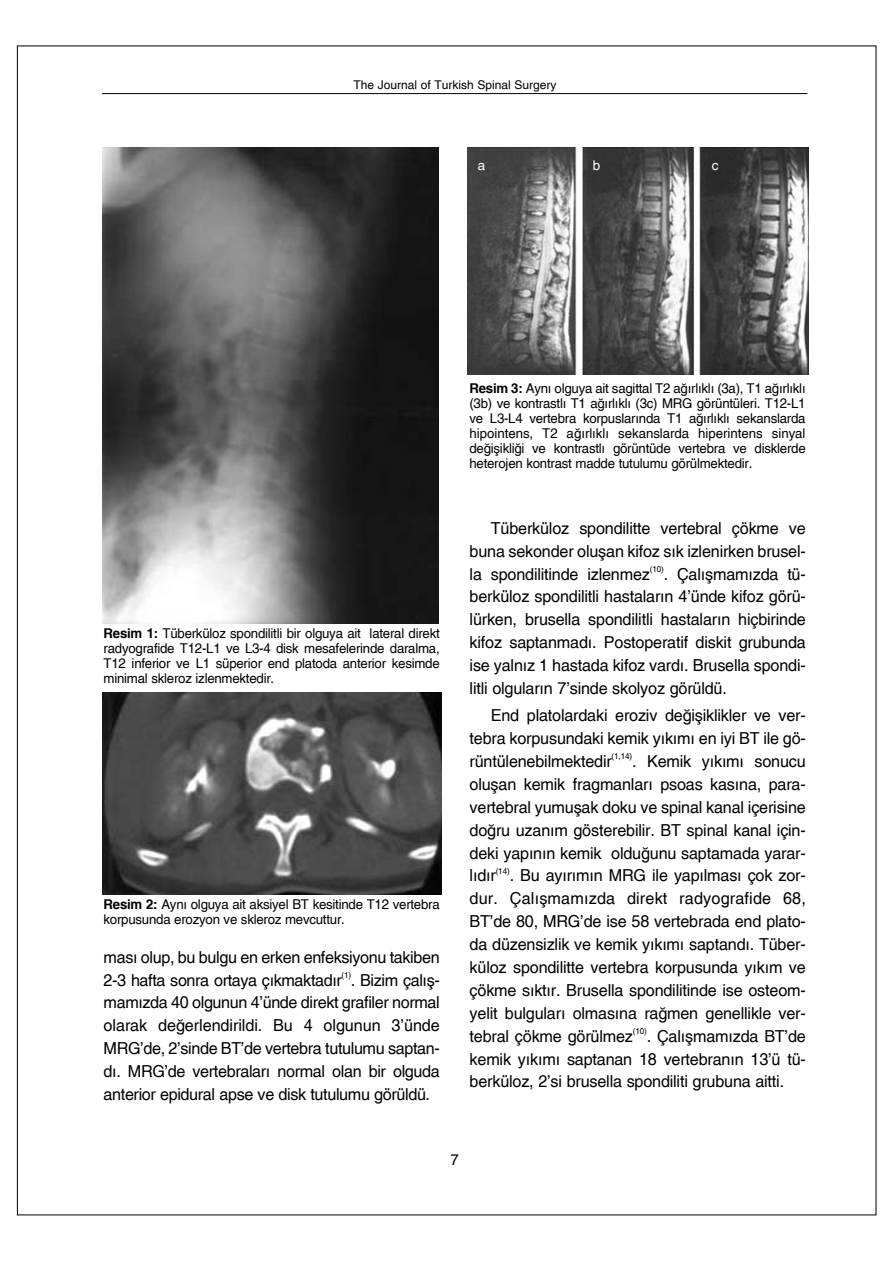
<style>
.page{position:relative;width:893px;height:1262px;background:#fff}
.page>*{position:absolute;margin:0;border:0;box-sizing:border-box;transform-origin:0 0}
.t1{font:16.5px/23px "Helvetica Plain";letter-spacing:-.01em;color:#000;text-align:justify}
.t2{font:15px "Helvetica Plain";color:#000}
.t3{font:13.5px/15px "Helvetica Plain";letter-spacing:-.015em;color:#000;text-align:justify}
.t4{font:13.5px "Helvetica Plain";color:#fff}
.t5{font:12px "Helvetica Plain";color:#000}
.t6{font:8.25px "Helvetica Plain";letter-spacing:-.01em;color:#000}
.s1{font-family:"Helvetica";font-weight:700}
.s2{font-style:inherit}
</style>
<div class="page">
<hr style="left:102px;top:93px;width:705px;height:1px;background:#000">
<img style="left:102px;top:147px;width:337px;height:476px">
<img style="left:468px;top:148px;width:340px;height:226px">
<img style="left:102px;top:692px;width:340px;height:202px">
<p class="t5" style="left:353px;top:78px;width:205px">The Journal of Turkish Spinal Surgery</p>
<p class="t4" style="left:478px;top:157px;width:9px">a</p>
<p class="t4" style="left:593px;top:157px;width:9px">b</p>
<p class="t4" style="left:712px;top:157px;width:8px">c</p>
<p class="t3" style="left:469px;top:380px;width:338px"><span class="s1">Resim 3:</span> Aynõ olguya ait sagittal T2 a§õrlõklõ (3a), T1 a§õrlõklõ (3b) ve kontrastlõ T1 a§õrlõklõ (3c) MRG gˆr¸nt¸leri. T12-L1 ve L3-L4 vertebra korpuslarõnda T1 a§õrlõklõ sekanslarda hipointens, T2 a§õrlõklõ sekanslarda hiperintens sinyal de§i<span class="s2">fl</span>ikli§i ve kontrastlõ gˆr¸nt¸de vertebra ve disklerde heterojen kontrast madde tutulumu gˆr¸lmektedir.</p>
<p class="t3" style="left:104px;top:625px;width:338px"><span class="s1">Resim 1:</span> T¸berk¸loz spondilitli bir olguya ait lateral direkt radyografide T12-L1 ve L3-4 disk mesafelerinde daralma, T12 inferior ve L1 s¸perior end platoda anterior kesimde minimal skleroz izlenmektedir.</p>
<p class="t3" style="left:104px;top:897px;width:337px"><span class="s1">Resim 2:</span> Aynõ olguya ait aksiyel BT kesitinde T12 vertebra korpusunda erozyon ve skleroz mevcuttur.</p>
<p class="t1" style="left:104px;top:945px;width:337px">masõ olup, bu bulgu en erken enfeksiyonu takiben<br>2-3 hafta sonra ortaya Áõkmaktadõr</p>
<p class="t6" style="left:341px;top:970px;width:11px">(1)</p>
<p class="t1" style="left:104px;top:968px;width:338px;text-indent:247px">. Bizim Áalõ<span class="s2">fl&shy;</span>mamõzda 40 olgunun 4í¸nde direkt grafiler normal olarak de§erlendirildi. Bu 4 olgunun 3í¸nde MRGíde, 2ísinde BTíde vertebra tutulumu saptan&shy;dõ. MRGíde vertebralarõ normal olan bir olguda anterior epidural apse ve disk tutulumu gˆr¸ld¸.</p>
<p class="t1" style="left:469px;top:516px;width:338px;text-indent:21px">T¸berk¸loz spondilitte vertebral Áˆkme ve buna sekonder olu<span class="s2">fl</span>an kifoz sõk izlenirken brusel&shy;la spondilitinde izlenmez</p>
<p class="t6" style="left:649px;top:564px;width:16px">(10)</p>
<p class="t1" style="left:469px;top:562px;width:338px;text-indent:194px">. «alõ<span class="s2">fl</span>mamõzda t¸- berk¸loz spondilitli hastalarõn 4í¸nde kifoz gˆr¸- l¸rken, brusella spondilitli hastalarõn hiÁbirinde kifoz saptanmadõ. Postoperatif diskit grubunda ise yalnõz 1 hastada kifoz vardõ. Brusella spondi&shy;litli olgularõn 7ísinde skolyoz gˆr¸ld¸.</p>
<p class="t1" style="left:469px;top:704px;width:338px;text-indent:21px">End platolardaki eroziv de§i<span class="s2">fl</span>iklikler ve ver&shy;tebra korpusundaki kemik yõkõmõ en iyi BT ile gˆ&shy;r¸nt¸lenebilmektedir</p>
<p class="t6" style="left:611px;top:751px;width:22px">(1,14)</p>
<p class="t1" style="left:469px;top:749px;width:338px;text-indent:163px">. Kemik yõkõmõ sonucu olu<span class="s2">fl</span>an kemik fragmanlarõ psoas kasõna, para&shy;vertebral yumu<span class="s2">fl</span>ak doku ve spinal kanal iÁerisine do§ru uzanõm gˆsterebilir. BT spinal kanal iÁin&shy;deki yapõnõn kemik oldu§unu saptamada yarar&shy;lõdõr</p>
<p class="t6" style="left:495px;top:866px;width:16px">(14)</p>
<p class="t1" style="left:469px;top:864px;width:338px;text-indent:40px">. Bu ayõrõmõn MRG ile yapõlmasõ Áok zor&shy;dur. «alõ<span class="s2">fl</span>mamõzda direkt radyografide 68, BTíde 80, MRGíde ise 58 vertebrada end plato&shy;da d¸zensizlik ve kemik yõkõmõ saptandõ. T¸ber&shy;k¸loz spondilitte vertebra korpusunda yõkõm ve Áˆkme sõktõr. Brusella spondilitinde ise osteom&shy;yelit bulgularõ olmasõna ra§men genellikle ver&shy;tebral Áˆkme gˆr¸lmez</p>
<p class="t6" style="left:632px;top:1026px;width:16px">(10)</p>
<p class="t1" style="left:469px;top:1024px;width:338px;text-indent:177px">. «alõ<span class="s2">fl</span>mamõzda BTíde kemik yõkõmõ saptanan 18 vertebranõn 13í¸ t¸- berk¸loz, 2ísi brusella spondiliti grubuna aitti.</p>
<p class="t2" style="left:450px;top:1150px;width:10px">7</p>
</div>
